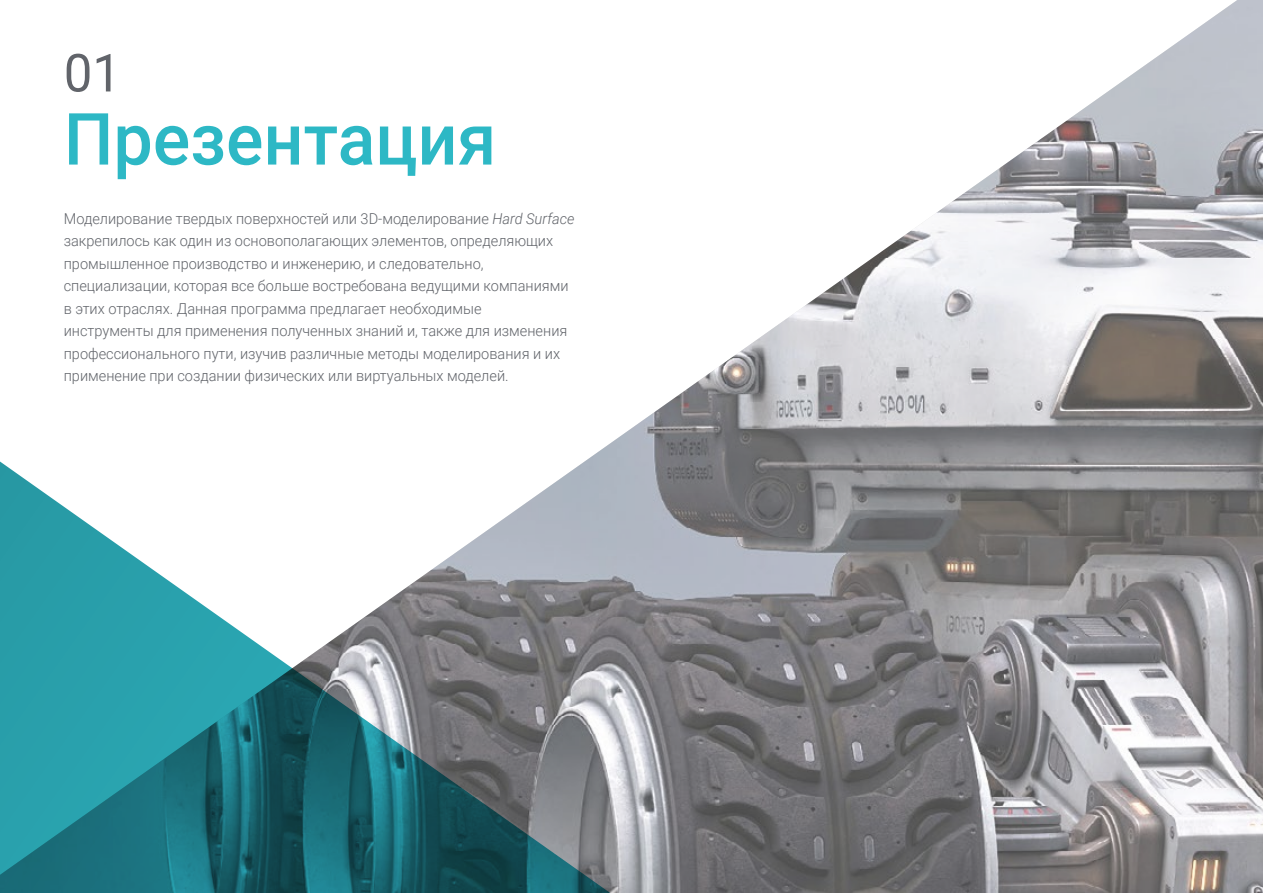
<style>
.page{position:relative;width:1263px;height:893px;background:#fff}
.page>*{position:absolute;margin:0;border:0;box-sizing:border-box;transform-origin:0 0}
.t1{font:500 72px "Roboto";color:#2db8c5}
.t2{font:52.5px "Roboto";color:#61646a}
.t3{font:300 15px/22.5px "Roboto";color:#61646a}
.s1{font-style:italic}
</style>
<div class="page">
<img style="left:607px;top:0;width:656px;height:893px">
<svg style="left:0;top:446px;width:640px;height:447px"></svg>
<h2 class="t2" style="left:64px;top:36px;width:59px">01</h2>
<h1 class="t1" style="left:64px;top:89px;width:434px">Презентация</h1>
<p class="t3" style="left:64px;top:207px;width:512px">Моделирование твердых поверхностей или 3D-моделирование <span class="s1">Hard Surface </span>закрепилось как один из основополагающих элементов, определяющих промышленное производство и инженерию, и следовательно, специализации, которая все больше востребована ведущими компаниями в этих отраслях. Данная программа предлагает необходимые инструменты для применения полученных знаний и, также для изменения профессионального пути, изучив различные методы моделирования и их применение при создании физических или виртуальных моделей.</p>
</div>
